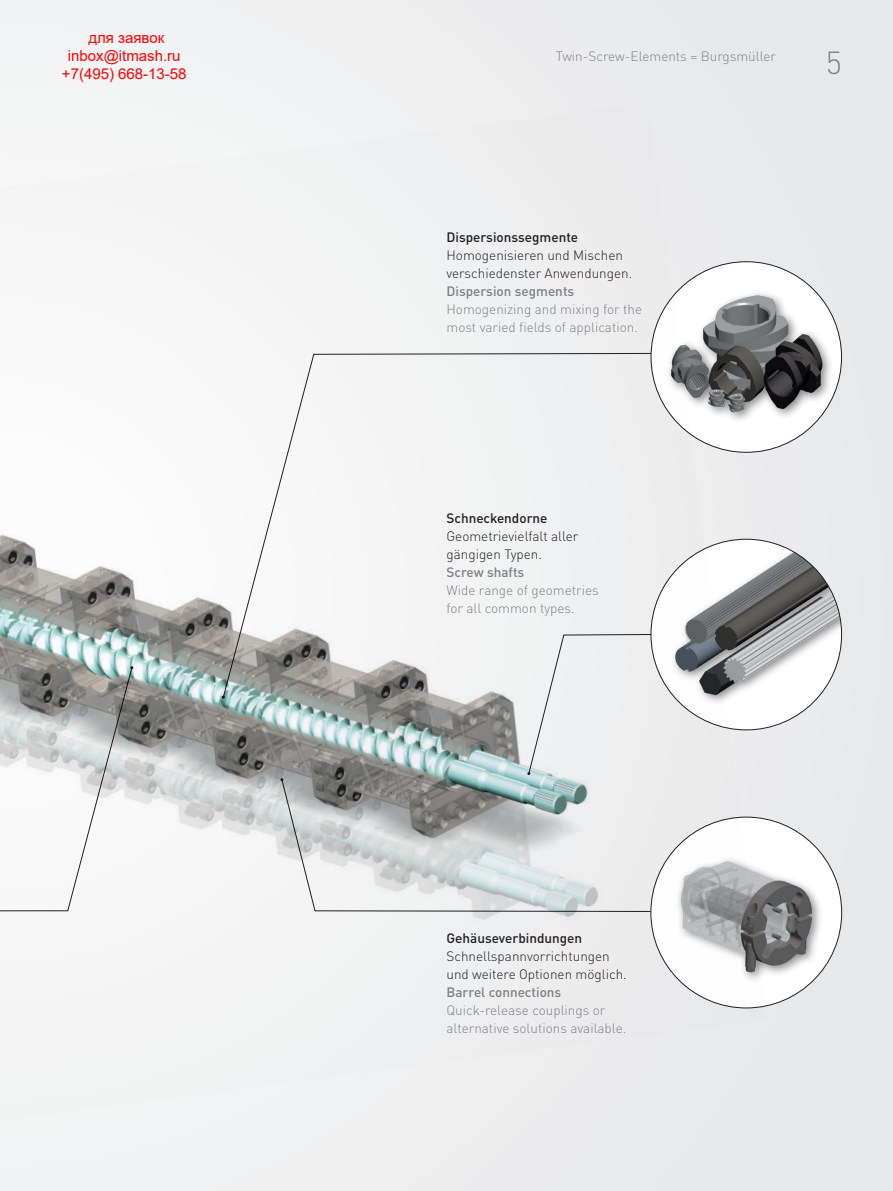
<style>
.page{position:relative;width:893px;height:1191px;background:#ebebed}
.page>*{position:absolute;margin:0;border:0;box-sizing:border-box;transform-origin:0 0}
.t1{font:300 31.5px "DIN Pro";color:#808285}
.t2{font:15px/18px "Arial";color:#f00;text-align:center}
.t3{font:300 13.5px/18px "DIN Pro";color:#808285}
.t4{font:300 13.5px/18px "DIN Pro";color:#231f20}
.t5{font:500 13.5px "DIN Pro";color:#231f20}
.t6{font:500 13.5px "DIN Pro";color:#808285}
</style>
<div class="page">
<div style="left:651px;top:262px;width:190px;height:190px;background:#fff;border-radius:50%"></div>
<div style="left:665px;top:290px;width:169px;height:133px;background:#231f20;opacity:.55"></div>
<img style="left:767px;top:287px;width:65px;height:133px">
<img style="left:767px;top:541px;width:75px;height:163px">
<div style="left:651px;top:817px;width:191px;height:191px;background:#fff;border-radius:50%"></div>
<div style="left:675px;top:855px;width:149px;height:128px;background:#231f20;opacity:.55"></div>
<img style="left:767px;top:854px;width:55px;height:123px">
<img style="left:0;top:103px;width:767px;height:932px">
<p class="t2" style="left:62px;top:29px;width:126px">для заявок inbox@itmash.ru +7(495) 668-13-58</p>
<p class="t3" style="left:556px;top:46px;width:222px">Twin-Screw-Elements = Burgsmüller</p>
<h1 class="t1" style="left:826px;top:38px;width:18px">5</h1>
<p class="t5" style="left:446px;top:226px;width:133px">Dispersionssegmente</p>
<p class="t4" style="left:446px;top:245px;width:187px">Homogenisieren und Mischen verschiedenster Anwendungen.</p>
<p class="t6" style="left:446px;top:280px;width:129px">Dispersion segments</p>
<p class="t3" style="left:446px;top:299px;width:197px">Homogenizing and mixing for the most varied fields of application.</p>
<p class="t5" style="left:446px;top:507px;width:103px">Schneckendorne</p>
<p class="t4" style="left:446px;top:526px;width:134px">Geometrievielfalt aller gängigen Typen.</p>
<p class="t6" style="left:446px;top:561px;width:79px">Screw shafts</p>
<p class="t3" style="left:446px;top:580px;width:154px">Wide range of geometries for all common types.</p>
<p class="t5" style="left:446px;top:927px;width:137px">Gehäuseverbindungen</p>
<p class="t4" style="left:446px;top:946px;width:182px">Schnellspannvorrichtungen und weitere Optionen möglich.</p>
<p class="t6" style="left:446px;top:981px;width:116px">Barrel connections</p>
<p class="t3" style="left:446px;top:1000px;width:181px">Quick-release couplings or alternative solutions available.</p>
</div>
